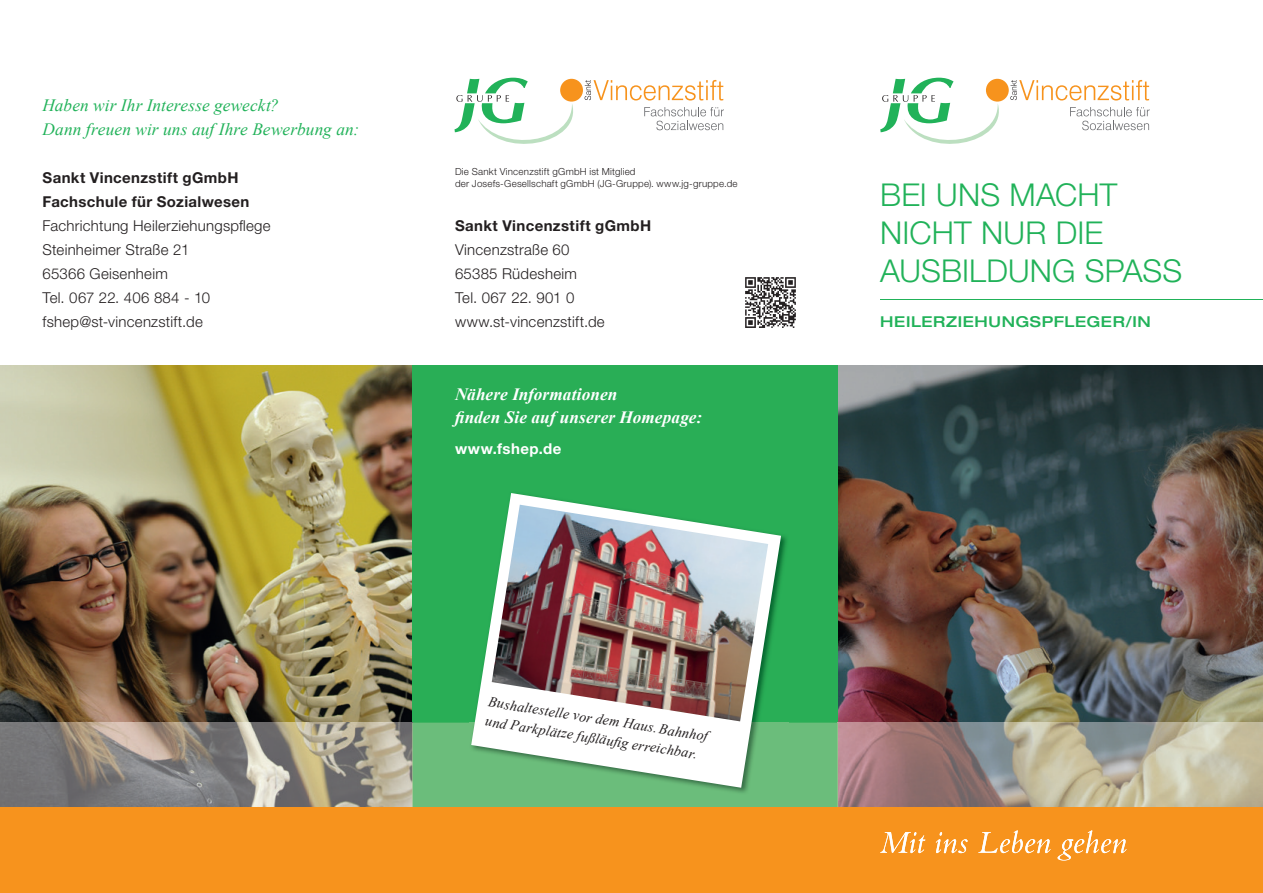
<style>
.page{position:relative;width:1263px;height:893px;background:#fff}
.page>*{position:absolute;margin:0;border:0;box-sizing:border-box;transform-origin:0 0}
.t1{font:300 31.5px/37.8px "Helvetica Neue LT";letter-spacing:.005em;color:#21b259}
.t2{font:italic 17.25px/24px "Times New Roman";letter-spacing:.005em;color:#21b259}
.t3{font:italic 700 17.25px/24px "Times New Roman";letter-spacing:.005em;color:#fff}
.t4{font:300 15px/24px "Helvetica Neue LT";letter-spacing:.015em;color:#231f20}
.t5{font:700 15px/24px "Helvetica Neue LT";letter-spacing:.025em;color:#231f20}
.t6{font:500 expanded 15px "Helvetica Neue LT";letter-spacing:.04em;color:#21b259}
.t7{font:700 15px "Helvetica Neue LT";letter-spacing:.03em;color:#fff}
.t8{font:italic 14.25px/19.5px "Times New Roman";color:#231f20}
.t9{font:300 9.75px/11.7px "Helvetica Neue LT";letter-spacing:.02em;color:#231f20}
</style>
<div class="page">
<img style="left:838px;top:366px;width:425px;height:442px">
<img style="left:0;top:366px;width:412px;height:357px">
<svg style="left:454px;top:78px;width:270px;height:66px"></svg>
<svg style="left:880px;top:78px;width:270px;height:66px"></svg>
<img style="left:745px;top:277px;width:51px;height:51px">
<div style="left:412px;top:366px;width:426px;height:447px;background:#29ae56"></div>
<img style="left:944px;top:723px;width:319px;height:85px">
<svg style="left:0;top:723px;width:838px;height:85px;background:#8a9a80"></svg>
<div style="left:0;top:808px;width:1263px;height:85px;background:#f7931d"></div>
<div style="left:469px;top:723px;width:319px;height:72px;background:#6bbd7b"></div>
<svg style="left:471px;top:493px;width:310px;height:295px"></svg>
<img style="left:492px;top:505px;width:276px;height:216px">
<hr style="left:880px;top:299px;width:383px;height:1px;background:#21b259">
<svg style="left:880px;top:830px;width:246px;height:30px"></svg>
<p class="t2" style="left:43px;top:93px;width:318px">Haben wir Ihr Interesse geweckt?<br>Dann freuen wir uns auf Ihre Bewerbung an:</p>
<p class="t5" style="left:43px;top:166px;width:208px">Sankt Vincenzstift gGmbH<br>Fachschule für Sozialwesen</p>
<p class="t4" style="left:43px;top:214px;width:230px">Fachrichtung Heilerziehungspflege<br>Steinheimer Straße 21<br>65366 Geisenheim<br>Tel. 067 22. 406 884 - 10 fshep@st-vincenzstift.de</p>
<p class="t9" style="left:455px;top:166px;width:284px">Die Sankt Vincenzstift gGmbH ist Mitglied<br>der Josefs-Gesellschaft gGmbH (JG-Gruppe). www.jg-gruppe.de</p>
<p class="t5" style="left:455px;top:214px;width:198px">Sankt Vincenzstift gGmbH</p>
<p class="t4" style="left:455px;top:238px;width:151px">Vincenzstraße 60<br>65385 Rüdesheim<br>Tel. 067 22. 901 0 www.st-vincenzstift.de</p>
<p class="t3" style="left:455px;top:381px;width:249px">Nähere Informationen<br>finden Sie auf unserer Homepage:</p>
<p class="t7" style="left:455px;top:440px;width:108px">www.fshep.de</p>
<p class="t8" style="left:490px;top:691px;width:224px;rotate:9deg">Bushaltestelle vor dem Haus. Bahnhof und Parkplätze fußläufi g erreichbar.</p>
<h1 class="t1" style="left:880px;top:175px;width:304px">BEI UNS MACHT<br>NICHT NUR DIE<br>AUSBILDUNG SPASS</h1>
<p class="t6" style="left:880px;top:313px;width:272px">HEILERZIEHUNGSPFLEGER/IN</p>
</div>
